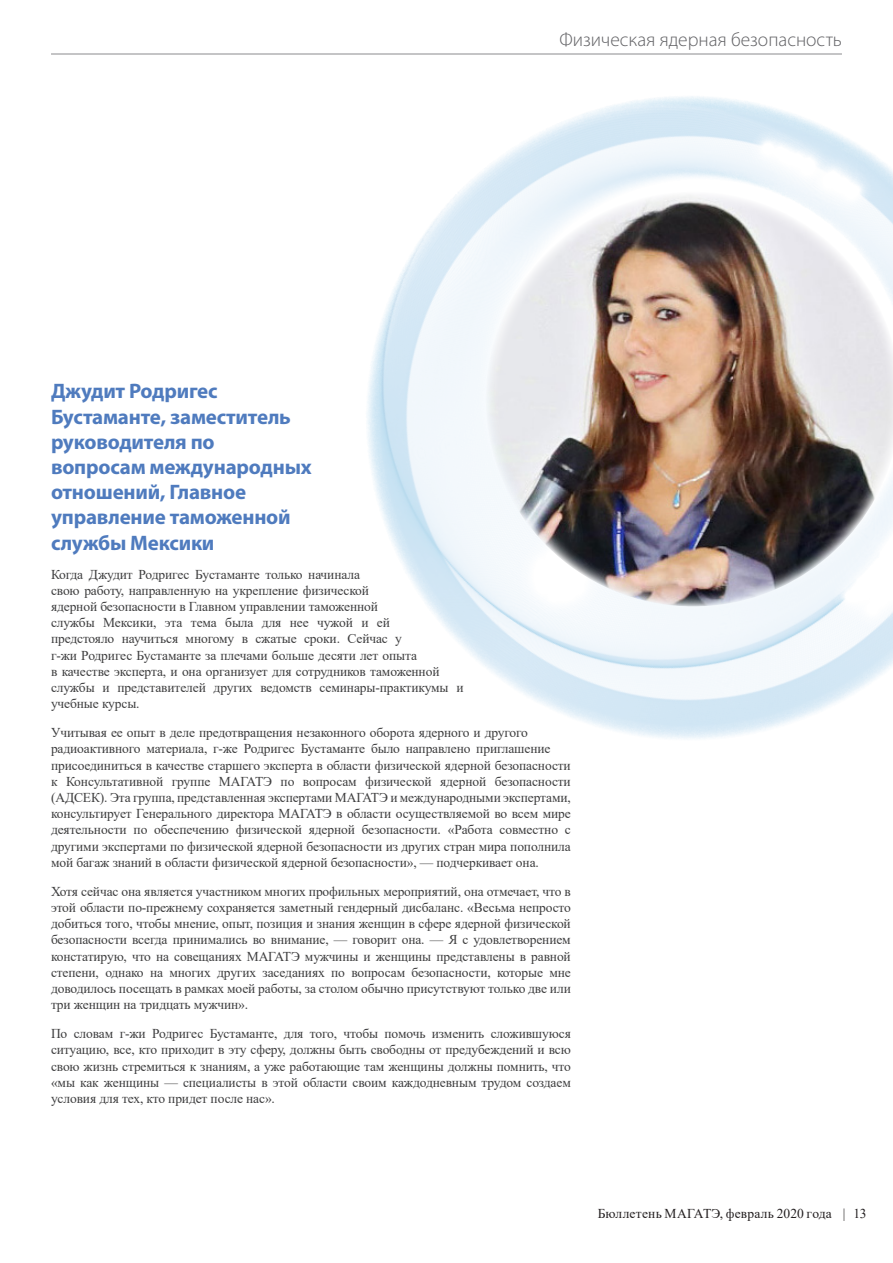
<style>
.page{position:relative;width:893px;height:1263px;background:#fff}
.page>*{position:absolute;margin:0;border:0;box-sizing:border-box;transform-origin:0 0}
.Author-top{font:700 21px/25.2px "Myriad Pro";letter-spacing:-.01em;color:#4f7bbe}
.t1{font:300 19.5px "Myriad Pro";color:#636366}
.Body_text_9_pt_women{font:13.5px/16.2px "Times New Roman";letter-spacing:-.01em;color:#3e3e3f}
.t2{font:13.5px "Times New Roman";letter-spacing:.01em;color:#231f20}
</style>
<div class="page">
<img style="left:323px;top:53px;width:570px;height:686px">
<hr style="left:51px;top:54px;width:791px;height:1px;background:#636366">
<h2 class="t1" style="left:559px;top:29px;width:284px">Физическая ядерная безопасность</h2>
<p class="Author-top" style="left:51px;top:378px;width:262px">Джудит Родригес<br>Бустаманте, заместитель руководителя по вопросам международных отношений, Главное управление таможенной службы Мексики</p>
<p class="Body_text_9_pt_women" style="left:51px;top:566px;width:414px">Когда Джудит Родригес Бустаманте только начинала<br>свою работу, направленную на укрепление физической<br>ядерной безопасности в Главном управлении таможенной<br>службы Мексики, эта тема была для нее чужой и ей<br>предстояло научиться многому в сжатые сроки. Сейчас у<br>г-жи Родригес Бустаманте за плечами больше десяти лет опыта<br>в качестве эксперта, и она организует для сотрудников таможенной службы и представителей других ведомств семинары-практикумы и учебные курсы.</p>
<p class="Body_text_9_pt_women" style="left:51px;top:724px;width:521px">Учитывая ее опыт в деле предотвращения незаконного оборота ядерного и другого радиоактивного материала, г-же Родригес Бустаманте было направлено приглашение присоединиться в качестве старшего эксперта в области физической ядерной безопасности к Консультативной группе МАГАТЭ по вопросам физической ядерной безопасности (АДСЕК). Эта группа, представленная экспертами МАГАТЭ и международными экспертами, консультирует Генерального директора МАГАТЭ в области осуществляемой во всем мире деятельности по обеспечению физической ядерной безопасности. «Работа совместно с другими экспертами по физической ядерной безопасности из других стран мира пополнила мой багаж знаний в области физической ядерной безопасности», — подчеркивает она.</p>
<p class="Body_text_9_pt_women" style="left:51px;top:883px;width:521px;text-align:justify">Хотя сейчас она является участником многих профильных мероприятий, она отмечает, что в этой области по-прежнему сохраняется заметный гендерный дисбаланс. «Весьма непросто добиться того, чтобы мнение, опыт, позиция и знания женщин в сфере ядерной физической безопасности всегда принимались во внимание, — говорит она. — Я с удовлетворением констатирую, что на совещаниях МАГАТЭ мужчины и женщины представлены в равной степени, однако на многих других заседаниях по вопросам безопасности, которые мне доводилось посещать в рамках моей работы, за столом обычно присутствуют только две или три женщин на тридцать мужчин».</p>
<p class="Body_text_9_pt_women" style="left:51px;top:1025px;width:521px;text-align:justify">По словам г-жи Родригес Бустаманте, для того, чтобы помочь изменить сложившуюся ситуацию, все, кто приходит в эту сферу, должны быть свободны от предубеждений и всю свою жизнь стремиться к знаниям, а уже работающие там женщины должны помнить, что «мы как женщины — специалисты в этой области своим каждодневным трудом создаем условия для тех, кто придет после нас».</p>
<p class="t2" style="left:598px;top:1204px;width:270px">Бюллетень МАГАТЭ, февраль 2020 года | 13</p>
</div>
